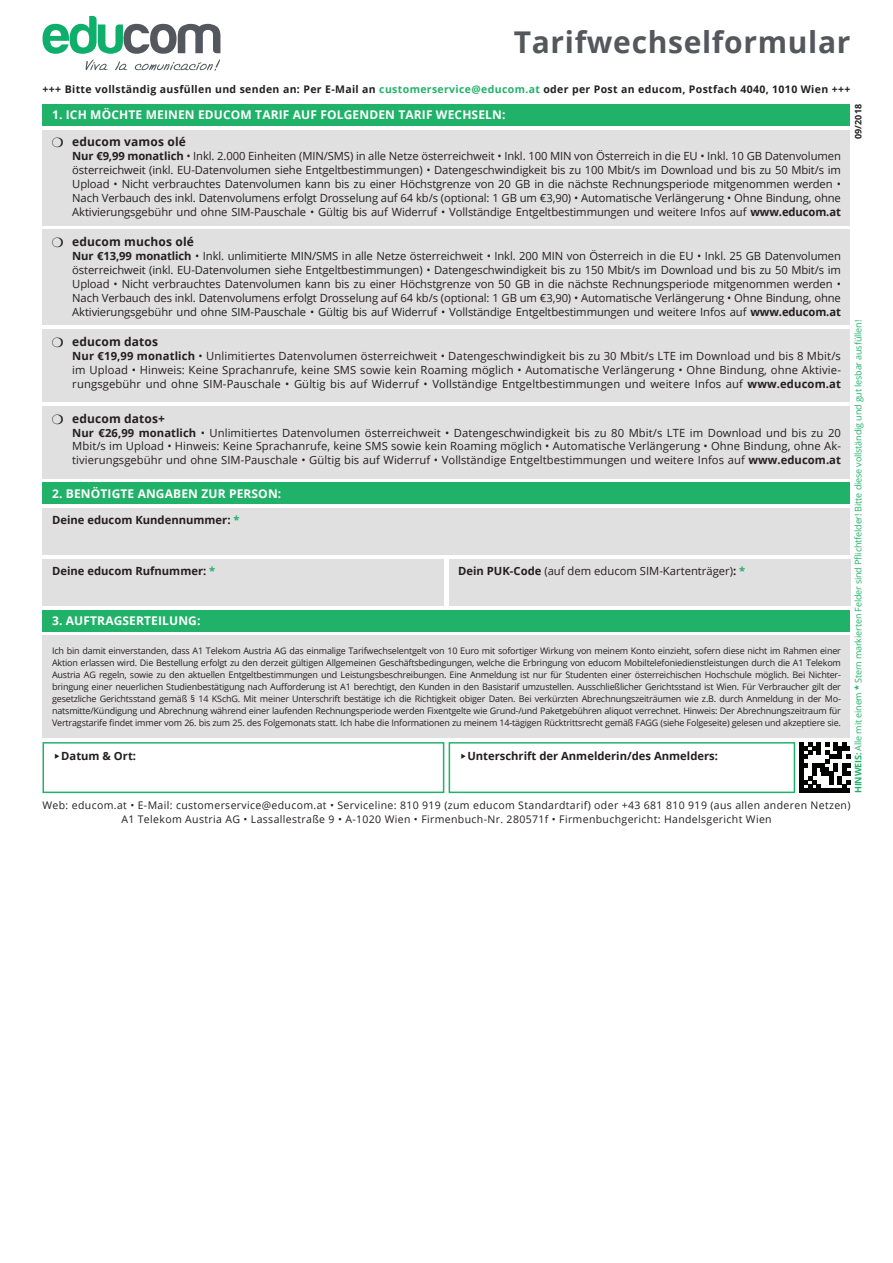
<style>
.page{position:relative;width:893px;height:1263px;background:#fff}
.page>*{position:absolute;margin:0;border:0;box-sizing:border-box;transform-origin:0 0}
.t1{font:700 30px "Open Sans";letter-spacing:.02em;color:#54575c}
.t2{font:700 12px "Open Sans";letter-spacing:.01em;color:#fff}
.t3{font:700 12px "Open Sans";letter-spacing:.01em;color:#231f20}
.t4{font:11.25px/13.8px "Open Sans";color:#231f20;text-align:justify}
.t5{font:700 11.25px "Open Sans";color:#231f20}
.t6{font:10.5px/13.5px "Open Sans";letter-spacing:.035em;color:#231f20;text-align:center}
.t7{font:700 10.5px "Open Sans";letter-spacing:.035em;color:#231f20}
.t8{font:9px/12px "Open Sans";letter-spacing:-.02em;color:#231f20;text-align:justify}
.t9{font:9px "Open Sans";letter-spacing:-.015em;color:#21b26a}
.t10{font:700 9px "Open Sans";color:#231f20}
.s1{color:#21b26a}
.s2{font-weight:700}
.s3{font-weight:700;color:#21b26a}
</style>
<div class="page">
<div style="left:43px;top:104px;width:807px;height:21px;background:#21b26a"></div>
<div style="left:43px;top:330px;width:807px;height:72px;background:#e1e0e0"></div>
<div style="left:43px;top:483px;width:807px;height:21px;background:#21b26a"></div>
<div style="left:43px;top:559px;width:401px;height:47px;background:#e1e0e0"></div>
<div style="left:449px;top:559px;width:401px;height:47px;background:#e1e0e0"></div>
<div style="left:43px;top:508px;width:807px;height:47px;background:#e1e0e0"></div>
<div style="left:43px;top:610px;width:807px;height:21px;background:#21b26a"></div>
<div style="left:43px;top:636px;width:807px;height:102px;background:#e1e0e0"></div>
<div style="left:449px;top:742px;width:346px;height:51px;border:2px solid #21b26a"></div>
<div style="left:43px;top:742px;width:401px;height:51px;border:2px solid #21b26a"></div>
<hr style="left:799px;top:789px;width:51px;height:4px;background:#040503">
<svg style="left:799px;top:742px;width:51px;height:47px"></svg>
<svg style="left:43px;top:16px;width:177px;height:55px"></svg>
<div style="left:43px;top:406px;width:807px;height:72px;background:#e1e0e0"></div>
<div style="left:43px;top:130px;width:807px;height:95px;background:#e1e0e0"></div>
<div style="left:43px;top:230px;width:807px;height:95px;background:#e1e0e0"></div>
<h1 class="t1" style="left:514px;top:21px;width:338px">Tarifwechselformular</h1>
<p class="t7" style="left:43px;top:82px;width:809px">+++ Bitte vollständig ausfüllen und senden an: Per E-Mail an <span class="s1">customerservice@educom.at</span> oder per Post an educom, Postfach 4040, 1010 Wien +++</p>
<p class="t2" style="left:52px;top:107px;width:455px">1. ICH MÖCHTE MEINEN EDUCOM TARIF AUF FOLGENDEN TARIF WECHSELN:</p>
<p class="t10" style="left:852px;top:139px;width:36px;rotate:-90deg">09/2018</p>
<p class="t3" style="left:72px;top:133px;width:115px">educom vamos olé</p>
<p class="t4" style="left:72px;top:149px;width:770px"><span class="s2">Nur €9,99 monatlich</span> • Inkl. 2.000 Einheiten (MIN/SMS) in alle Netze österreichweit • Inkl. 100 MIN von Österreich in die EU • Inkl. 10 GB Datenvolumen österreichweit (inkl. EU-Datenvolumen siehe Entgeltbestimmungen) • Datengeschwindigkeit bis zu 100 Mbit/s im Download und bis zu 50 Mbit/s im Upload • Nicht verbrauchtes Datenvolumen kann bis zu einer Höchstgrenze von 20 GB in die nächste Rechnungsperiode mitgenommen werden • Nach Verbauch des inkl. Datenvolumens erfolgt Drosselung auf 64 kb/s (optional: 1 GB um €3,90) • Automatische Verlängerung • Ohne Bindung, ohne Aktivierungsgebühr und ohne SIM-Pauschale • Gültig bis auf Widerruf • Vollständige Entgeltbestimmungen und weitere Infos auf <span class="s2">www.educom.at</span></p>
<p class="t3" style="left:72px;top:233px;width:123px">educom muchos olé</p>
<p class="t4" style="left:72px;top:249px;width:770px"><span class="s2">Nur €13,99 monatlich</span> • Inkl. unlimitierte MIN/SMS in alle Netze österreichweit • Inkl. 200 MIN von Österreich in die EU • Inkl. 25 GB Datenvolumen österreichweit (inkl. EU-Datenvolumen siehe Entgeltbestimmungen) • Datengeschwindigkeit bis zu 150 Mbit/s im Download und bis zu 50 Mbit/s im Upload • Nicht verbrauchtes Datenvolumen kann bis zu einer Höchstgrenze von 50 GB in die nächste Rechnungsperiode mitgenommen werden • Nach Verbauch des inkl. Datenvolumens erfolgt Drosselung auf 64 kb/s (optional: 1 GB um €3,90) • Automatische Verlängerung • Ohne Bindung, ohne Aktivierungsgebühr und ohne SIM-Pauschale • Gültig bis auf Widerruf • Vollständige Entgeltbestimmungen und weitere Infos auf <span class="s2">www.educom.at</span></p>
<p class="t3" style="left:72px;top:333px;width:87px">educom datos</p>
<p class="t4" style="left:72px;top:349px;width:770px"><span class="s2">Nur €19,99 monatlich</span> • Unlimitiertes Datenvolumen österreichweit • Datengeschwindigkeit bis zu 30 Mbit/s LTE im Download und bis 8 Mbit/s im Upload • Hinweis: Keine Sprachanrufe, keine SMS sowie kein Roaming möglich • Automatische Verlängerung • Ohne Bindung, ohne Aktivie&shy;rungsgebühr und ohne SIM-Pauschale • Gültig bis auf Widerruf • Vollständige Entgeltbestimmungen und weitere Infos auf <span class="s2">www.educom.at</span></p>
<p class="t3" style="left:72px;top:410px;width:94px">educom datos+</p>
<p class="t4" style="left:72px;top:425px;width:770px"><span class="s2">Nur €26,99 monatlich</span> • Unlimitiertes Datenvolumen österreichweit • Datengeschwindigkeit bis zu 80 Mbit/s LTE im Download und bis zu 20<br>Mbit/s im Upload • Hinweis: Keine Sprachanrufe, keine SMS sowie kein Roaming möglich • Automatische Verlängerung • Ohne Bindung, ohne Ak&shy;tivierungsgebühr und ohne SIM-Pauschale • Gültig bis auf Widerruf • Vollständige Entgeltbestimmungen und weitere Infos auf <span class="s2">www.educom.at</span></p>
<p class="t2" style="left:52px;top:485px;width:231px">2. BENÖTIGTE ANGABEN ZUR PERSON:</p>
<p class="t5" style="left:52px;top:512px;width:189px">Deine educom Kundennummer: <span class="s1">*</span></p>
<p class="t5" style="left:52px;top:563px;width:165px">Deine educom Rufnummer: <span class="s1">*</span></p>
<p class="t4" style="left:458px;top:564px;width:289px"><span class="s2">Dein PUK-Code</span> (auf dem educom SIM-Kartenträger)<span class="s2">:</span> <span class="s3">*</span></p>
<p class="t2" style="left:52px;top:613px;width:150px">3. AUFTRAGSERTEILUNG:</p>
<p class="t8" style="left:52px;top:645px;width:790px">Ich bin damit einverstanden, dass A1 Telekom Austria AG das einmalige Tarifwechselentgelt von 10 Euro mit sofortiger Wirkung von meinem Konto einzieht, sofern diese nicht im Rahmen einer Aktion erlassen wird. Die Bestellung erfolgt zu den derzeit gültigen Allgemeinen Geschäftsbedingungen, welche die Erbringung von educom Mobiltelefoniedienstleistungen durch die A1 Telekom Austria AG regeln, sowie zu den aktuellen Entgeltbestimmungen und Leistungsbeschreibungen. Eine Anmeldung ist nur für Studenten einer österreichischen Hochschule möglich. Bei Nichter&shy;bringung einer neuerlichen Studienbestätigung nach Aufforderung ist A1 berechtigt, den Kunden in den Basistarif umzustellen. Ausschließlicher Gerichtsstand ist Wien. Für Verbraucher gilt der gesetzliche Gerichtsstand gemäß § 14 KSchG. Mit meiner Unterschrift bestätige ich die Richtigkeit obiger Daten. Bei verkürzten Abrechnungszeiträumen wie z.B. durch Anmeldung in der Mo&shy;natsmitte/Kündigung und Abrechnung während einer laufenden Rechnungsperiode werden Fixentgelte wie Grund-/und Paketgebühren aliquot verrechnet. Hinweis: Der Abrechnungszeitraum für Vertragstarife findet immer vom 26. bis zum 25. des Folgemonats statt. Ich habe die Informationen zu meinem 14-tägigen Rücktrittsrecht gemäß FAGG (siehe Folgeseite) gelesen und akzeptiere sie.</p>
<p class="t5" style="left:54px;top:747px;width:84px">◆Datum &amp; Ort:</p>
<p class="t5" style="left:460px;top:747px;width:260px">◆Unterschrift der Anmelderin/des Anmelders:</p>
<p class="t9" style="left:852px;top:793px;width:474px;rotate:-90deg"><span class="s2">HINWEIS:</span> Alle mit einem <span class="s2">*</span> Stern markierten Felder sind Pflichtfelder! Bitte diese vollständig und gut lesbar ausfüllen!</p>
<p class="t6" style="left:43px;top:799px;width:809px">Web: educom.at • E-Mail: customerservice@educom.at • Serviceline: 810 919 (zum educom Standardtarif) oder +43 681 810 919 (aus allen anderen Netzen)<br>A1 Telekom Austria AG • Lassallestraße 9 • A-1020 Wien • Firmenbuch-Nr. 280571f • Firmenbuchgericht: Handelsgericht Wien</p>
</div>
